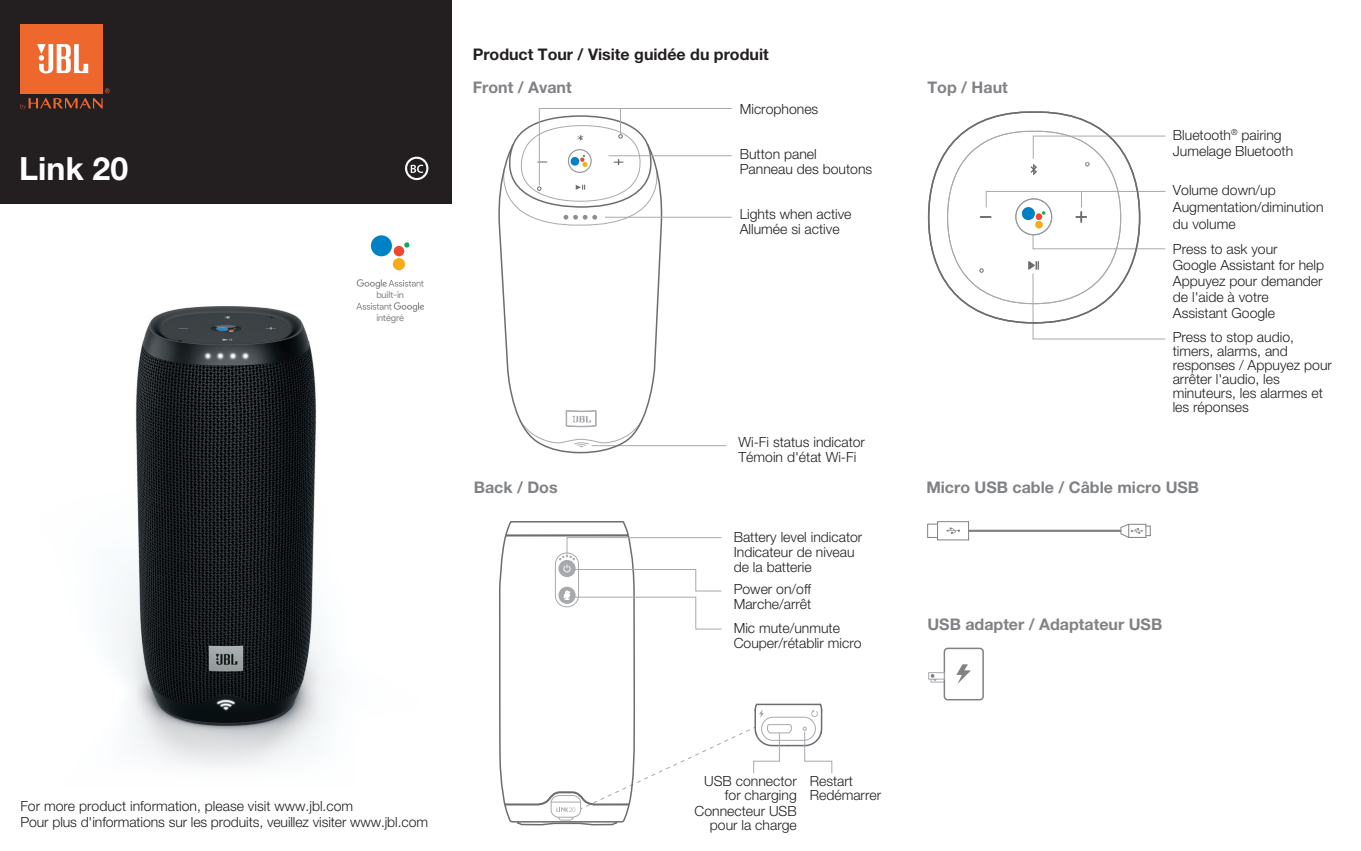
<style>
.page{position:relative;width:1361px;height:851px;background:#fff}
.page>*{position:absolute;margin:0;border:0;box-sizing:border-box;transform-origin:0 0}
.t1{font:700 32px "Helvetica Neue LT Std";color:#fff}
.t2{font:700 16px "Helvetica Neue LT Std";color:#808285}
.t3{font:700 16px "Helvetica Neue LT Std";color:#231f20}
.t4{font:300 14px/14px "Helvetica Neue LT Std";color:#231f20}
.t5{font:9.4px "Product Sans";letter-spacing:-.02em;color:#8b8d90}
</style>
<div class="page">
<img style="left:116px;top:306px;width:213px;height:461px">
<div style="left:0;top:0;width:451px;height:203px;background:#231f20"></div>
<div style="left:20px;top:24px;width:83px;height:69px;background:#ee682e"></div>
<svg style="left:37px;top:44px;width:51px;height:29px"></svg>
<svg style="left:20px;top:88px;width:90px;height:22px"></svg>
<svg style="left:405px;top:157px;width:23px;height:23px"></svg>
<hr style="left:592px;top:445px;width:134px;height:1px;background:#a8a9ad">
<svg style="left:498px;top:226px;width:166px;height:228px"></svg>
<div style="left:927px;top:523px;width:15px;height:15px;background:#fff;border:1px solid #808285"></div>
<div style="left:937px;top:521px;width:31px;height:19px;background:#fff"></div>
<div style="left:937px;top:521px;width:32px;height:19px;border:1px solid #808285"></div>
<svg style="left:946px;top:527px;width:14px;height:7px"></svg>
<hr style="left:968px;top:529px;width:156px;height:3px;background:#808285">
<div style="left:1142px;top:525px;width:8px;height:11px;background:#fff;border:1px solid #808285"></div>
<svg style="left:1120px;top:523px;width:27px;height:15px"></svg>
<div style="left:931px;top:675px;width:16px;height:7px;background:#c5c6c8;border:1px solid #a8a9ad"></div>
<div style="left:944px;top:648px;width:39px;height:51px;background:#fff;border-radius:3px"></div>
<div style="left:943px;top:647px;width:41px;height:53px;border:2px solid #808285;border-radius:3px"></div>
<div style="left:928px;top:672px;width:16px;height:7px;background:#fff;border:1px solid #a8a9ad"></div>
<svg style="left:930px;top:674px;width:7px;height:6px"></svg>
<svg style="left:956px;top:664px;width:15px;height:19px"></svg>
<svg style="left:404px;top:242px;width:5px;height:5px"></svg>
<div style="left:394px;top:246px;width:10px;height:10px;background:#ef4830;border-radius:50%"></div>
<div style="left:393px;top:258px;width:12px;height:12px;background:#faab1a;border-radius:50%"></div>
<div style="left:371px;top:235px;width:21px;height:21px;background:#0081c5;border-radius:50%"></div>
<svg style="left:357px;top:279px;width:67px;height:10px"></svg>
<svg style="left:356px;top:302px;width:68px;height:10px"></svg>
<svg style="left:927px;top:111px;width:239px;height:228px"></svg>
<div style="left:1035px;top:220px;width:8px;height:8px;background:#faab1a;border-radius:50%"></div>
<svg style="left:498px;top:108px;width:234px;height:118px"></svg>
<svg style="left:499px;top:521px;width:333px;height:305px"></svg>
<h1 class="t1" style="left:19px;top:148px;width:111px">Link 20</h1>
<p class="t5" style="left:376px;top:289px;width:29px">built-in</p>
<p class="t5" style="left:376px;top:312px;width:29px">intégré</p>
<p class="t3" style="left:473px;top:45px;width:297px">Product Tour / Visite guidée du produit</p>
<p class="t2" style="left:473px;top:77px;width:101px">Front / Avant</p>
<p class="t2" style="left:474px;top:477px;width:85px">Back / Dos</p>
<p class="t4" style="left:740px;top:101px;width:80px">Microphones</p>
<p class="t4" style="left:740px;top:146px;width:134px;line-height:15px">Button panel<br>Panneau des boutons</p>
<p class="t4" style="left:740px;top:206px;width:113px;line-height:15px">Lights when active<br>Allumée si active</p>
<p class="t4" style="left:738px;top:434px;width:128px;line-height:15px">Wi-Fi status indicator<br>Témoin d'état Wi-Fi</p>
<p class="t4" style="left:734px;top:529px;width:130px;line-height:15px">Battery level indicator<br>Indicateur de niveau de la batterie</p>
<p class="t4" style="left:734px;top:581px;width:79px;line-height:15px">Power on/off<br>Marche/arrêt</p>
<p class="t4" style="left:734px;top:620px;width:129px;line-height:15px">Mic mute/unmute<br>Couper/rétablir micro</p>
<p class="t2" style="left:927px;top:77px;width:82px">Top / Haut</p>
<p class="t4" style="left:1173px;top:126px;width:122px;line-height:16.8px">Bluetooth<sup>®</sup> pairing<br>Jumelage Bluetooth</p>
<p class="t4" style="left:1173px;top:182px;width:152px;line-height:16.8px">Volume down/up<br>Augmentation/diminution du volume</p>
<p class="t4" style="left:1173px;top:240px;width:153px;line-height:16px">Press to ask your<br>Google Assistant for help<br>Appuyez pour demander de l'aide à votre<br>Assistant Google</p>
<p class="t4" style="left:1172px;top:329px;width:161px">Press to stop audio, timers, alarms, and responses / Appuyez pour arrêter l'audio, les minuteurs, les alarmes et les réponses</p>
<p class="t2" style="left:926px;top:477px;width:274px">Micro USB cable / Câble micro USB</p>
<p class="t2" style="left:927px;top:614px;width:236px">USB adapter / Adaptateur USB</p>
<p class="t4" style="left:20px;top:797px;width:409px;line-height:16px">For more product information, please visit www.jbl.com<br>Pour plus d'informations sur les produits, veuillez visiter www.jbl.com</p>
<p class="t4" style="left:704px;top:773px;width:94px;text-align:right">USB connector for charging</p>
<p class="t4" style="left:694px;top:803px;width:104px;text-align:right">Connecteur USB pour la charge</p>
<p class="t4" style="left:810px;top:773px;width:73px">Restart<br>Redémarrer</p>
</div>
